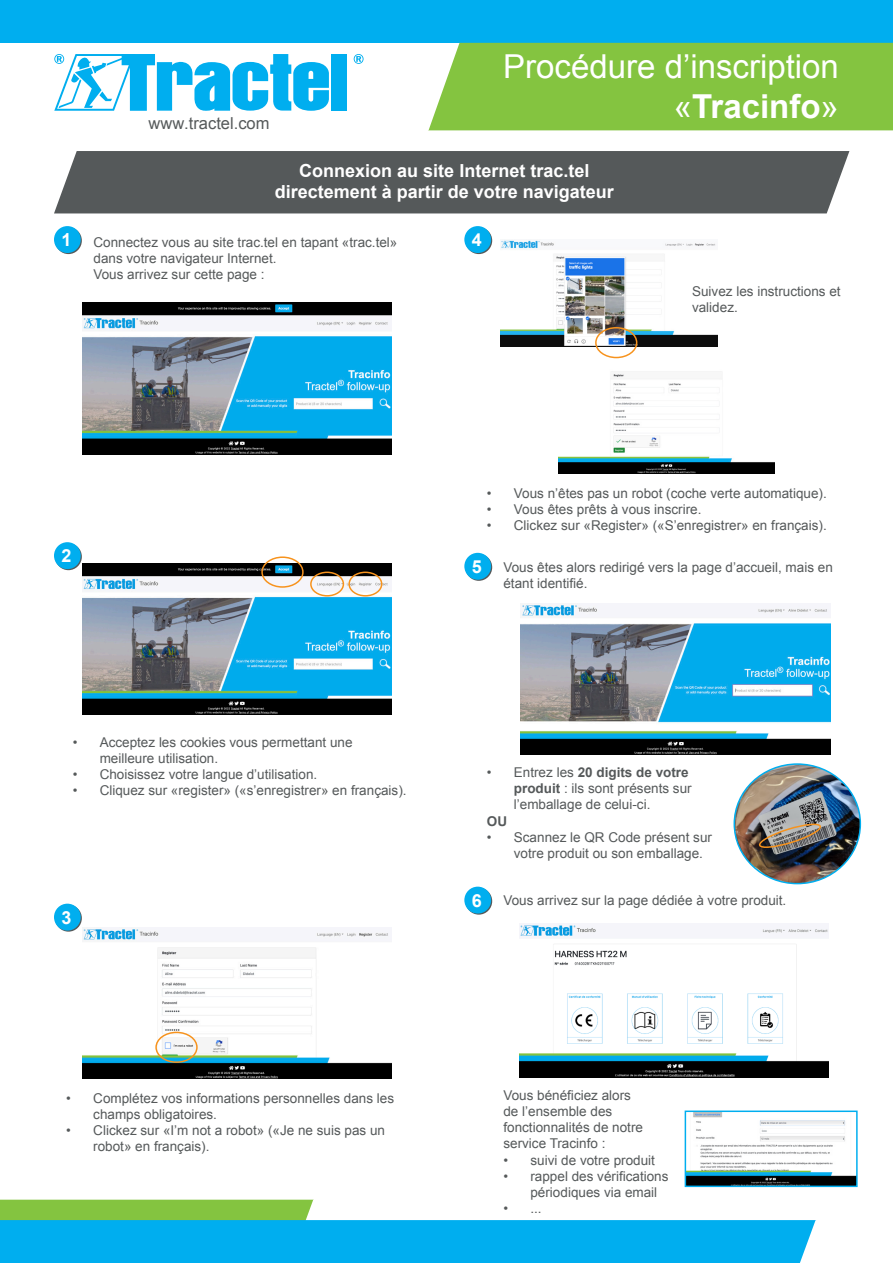
<style>
.page{position:relative;width:893px;height:1263px;background:#fff}
.page>*{position:absolute;margin:0;border:0;box-sizing:border-box;transform-origin:0 0}
.t1{font:33px "Arial";color:#fff}
.t2{font:700 33px "Arial";color:#fff}
.t3{font:700 18px "Arial";color:#fff}
.t4{font:16.5px "Arial";color:#55595a}
.t5{font:13.5px/16.2px "Arial";color:#55595a}
.t6{font:700 13.5px "Arial";color:#55595a}
.s1{font-weight:400}
.s2{font-weight:700}
</style>
<div class="page">
<img style="left:82px;top:303px;width:309px;height:151px">
<div style="left:331px;top:54px;width:15px;height:57px;background:#00aeef"></div>
<svg style="left:54px;top:54px;width:275px;height:57px"></svg>
<svg style="left:354px;top:54px;width:10px;height:10px"></svg>
<svg style="left:0;top:1200px;width:816px;height:63px"></svg>
<div style="left:0;top:0;width:893px;height:43px;background:#00aeef"></div>
<div style="left:428px;top:43px;width:465px;height:87px;background:#84c440"></div>
<div style="left:54px;top:151px;width:795px;height:62px;background:#55595a"></div>
<img style="left:82px;top:564px;width:309px;height:151px">
<div style="left:261px;top:556px;width:43px;height:32px;border:2px solid #f7931d;border-radius:50%"></div>
<div style="left:310px;top:571px;width:34px;height:25px;border:2px solid #f7931d;border-radius:50%"></div>
<div style="left:348px;top:571px;width:34px;height:25px;border:2px solid #f7931d;border-radius:50%"></div>
<img style="left:82px;top:928px;width:309px;height:151px">
<div style="left:155px;top:1032px;width:43px;height:31px;border:2px solid #f7931d;border-radius:50%"></div>
<svg style="left:55px;top:227px;width:27px;height:27px"></svg>
<div style="left:54px;top:226px;width:27px;height:27px;background:#00aeef;border-radius:50%"></div>
<svg style="left:55px;top:543px;width:27px;height:27px"></svg>
<div style="left:54px;top:542px;width:27px;height:27px;background:#00aeef;border-radius:50%"></div>
<svg style="left:55px;top:905px;width:27px;height:27px"></svg>
<div style="left:54px;top:904px;width:27px;height:26px;background:#00aeef;border-radius:50%"></div>
<img style="left:519px;top:925px;width:309px;height:152px">
<img style="left:501px;top:240px;width:216px;height:107px">
<img style="left:558px;top:371px;width:217px;height:102px">
<div style="left:595px;top:327px;width:42px;height:31px;border:2px solid #f7931d;border-radius:50%"></div>
<img style="left:688px;top:1113px;width:167px;height:71px">
<div style="left:685px;top:1110px;width:173px;height:77px;border:2px solid #00aeef"></div>
<img style="left:521px;top:603px;width:309px;height:151px">
<img style="left:736px;top:764px;width:124px;height:120px">
<div style="left:733px;top:763px;width:128px;height:121px;border:2px solid #00aeef;border-radius:50%"></div>
<svg style="left:759px;top:821px;width:62px;height:30px;background:#837a70"></svg>
<svg style="left:465px;top:227px;width:27px;height:27px"></svg>
<div style="left:464px;top:226px;width:27px;height:27px;background:#00aeef;border-radius:50%"></div>
<svg style="left:465px;top:554px;width:27px;height:27px"></svg>
<div style="left:464px;top:553px;width:27px;height:27px;background:#00aeef;border-radius:50%"></div>
<svg style="left:465px;top:888px;width:27px;height:27px"></svg>
<div style="left:464px;top:887px;width:27px;height:26px;background:#00aeef;border-radius:50%"></div>
<p class="t3" style="left:62px;top:228px;width:12px">1</p>
<p class="t4" style="left:149px;top:112px;width:123px">www.tractel.com</p>
<p class="t1" style="left:503px;top:45px;width:337px">Procédure d’inscription</p>
<p class="t2" style="left:674px;top:85px;width:167px"><span class="s1">«</span>Tracinfo<span class="s1">»</span></p>
<p class="t3" style="left:299px;top:159px;width:292px">Connexion au site Internet trac.tel</p>
<p class="t3" style="left:275px;top:180px;width:341px">directement à partir de votre navigateur</p>
<p class="t5" style="left:94px;top:234px;width:305px">Connectez vous au site trac.tel en tapant «trac.tel» dans votre navigateur Internet.</p>
<p class="t5" style="left:94px;top:266px;width:173px">Vous arrivez sur cette page :</p>
<p class="t3" style="left:472px;top:228px;width:12px">4</p>
<p class="t5" style="left:692px;top:283px;width:150px">Suivez les instructions et validez.</p>
<p class="t3" style="left:62px;top:544px;width:12px">2</p>
<p class="t5" style="left:487px;top:485px;width:341px">• Vous n’êtes pas un robot (coche verte automatique).</p>
<p class="t5" style="left:487px;top:501px;width:216px">• Vous êtes prêts à vous inscrire.</p>
<p class="t5" style="left:487px;top:518px;width:341px">• Clickez sur «Register» («S’enregistrer» en français).</p>
<p class="t3" style="left:472px;top:555px;width:12px">5</p>
<p class="t5" style="left:503px;top:559px;width:331px">Vous êtes alors redirigé vers la page d’accueil, mais en étant identifié.</p>
<p class="t5" style="left:100px;top:734px;width:254px;text-indent:-27px">• Acceptez les cookies vous permettant une meilleure utilisation.</p>
<p class="t5" style="left:73px;top:766px;width:246px">• Choisissez votre langue d’utilisation.</p>
<p class="t5" style="left:73px;top:783px;width:335px">• Cliquez sur «register» («s’enregistrer» en français).</p>
<p class="t3" style="left:62px;top:905px;width:12px">3</p>
<p class="t5" style="left:93px;top:1090px;width:302px;text-indent:-27px">• Complétez vos informations personnelles dans les champs obligatoires.</p>
<p class="t5" style="left:93px;top:1122px;width:293px;text-indent:-27px">• Clickez sur «I’m not a robot» («Je ne suis pas un robot» en français).</p>
<p class="t5" style="left:514px;top:764px;width:179px;text-indent:-27px">• Entrez les <span class="s2">20 digits de votre produit</span> : ils sont présents sur l’emballage de celui-ci.</p>
<p class="t6" style="left:487px;top:812px;width:22px">OU</p>
<p class="t5" style="left:514px;top:829px;width:200px;text-indent:-27px">• Scannez le QR Code présent sur votre produit ou son emballage.</p>
<p class="t3" style="left:472px;top:888px;width:12px">6</p>
<p class="t5" style="left:503px;top:892px;width:284px">Vous arrivez sur la page dédiée à votre produit.</p>
<p class="t5" style="left:503px;top:1087px;width:141px">Vous bénéficiez alors de l’ensemble des fonctionnalités de notre service Tracinfo :</p>
<p class="t5" style="left:503px;top:1152px;width:153px">• suivi de votre produit</p>
<p class="t5" style="left:530px;top:1168px;width:140px;text-indent:-27px">• rappel des vérifications périodiques via email</p>
<p class="t5" style="left:503px;top:1200px;width:40px">• ...</p>
</div>
